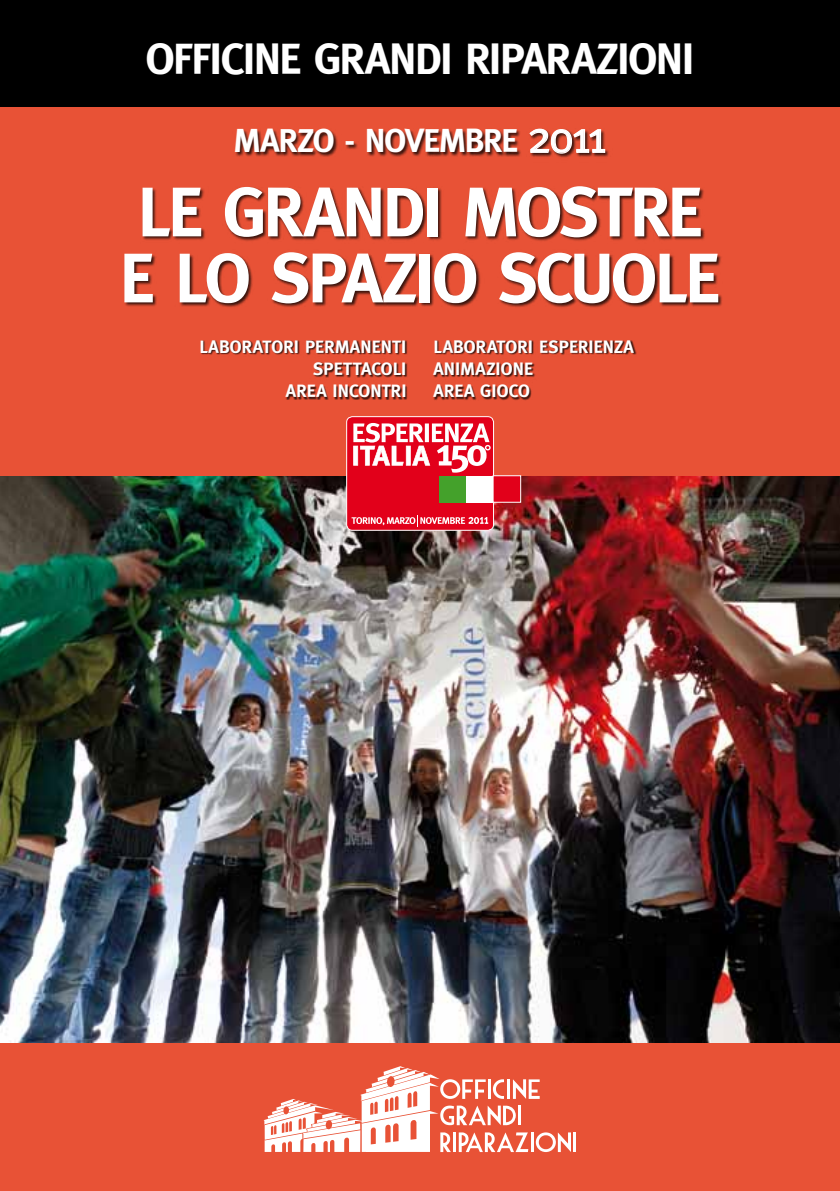
<style>
.page{position:relative;width:840px;height:1191px;background:#fff}
.page>*{position:absolute;margin:0;border:0;box-sizing:border-box;transform-origin:0 0}
.t1{font:700 70px/66px "Meta";letter-spacing:-.04em;color:#fff}
.t2{font:700 44px "Meta";letter-spacing:-.035em;color:#fff}
.t3{font:700 33.2px "Meta";letter-spacing:-.03em;color:#fff}
.t4{font:700 18px/22px "Meta";letter-spacing:.005em;color:#fff;text-align:right}
.s1{font-weight:400;font-size:44.6px}
</style>
<div class="page">
<img style="left:0;top:475px;width:839px;height:568px">
<div style="left:0;top:1043px;width:839px;height:148px;background:#e85236"></div>
<div style="left:0;top:16px;width:839px;height:459px;background:#e85236"></div>
<hr style="left:573px;top:1132px;width:3px;height:20px;background:#fff">
<svg style="left:264px;top:1066px;width:306px;height:86px"></svg>
<div style="left:0;top:0;width:839px;height:106px;background:#000"></div>
<div style="left:346px;top:417px;width:147px;height:113px;background:#e2001a;border-radius:6px"></div>
<div style="left:346px;top:416px;width:147px;height:115px;border:1px solid #fff;border-radius:6px"></div>
<svg style="left:351px;top:515px;width:137px;height:11px"></svg>
<svg style="left:353px;top:423px;width:137px;height:49px"></svg>
<div style="left:439px;top:476px;width:27px;height:26px;background:#44a12b"></div>
<div style="left:466px;top:476px;width:27px;height:26px;background:#fff"></div>
<div style="left:492px;top:475px;width:29px;height:28px;background:#e2001a;border:1px solid #fff"></div>
<div style="left:201px;top:340px;width:206px;height:60px;background:#000;opacity:.75"></div>
<div style="left:433px;top:340px;width:203px;height:60px;background:#000;opacity:.75"></div>
<div style="left:124px;top:43px;width:598px;height:265px;background:#000;opacity:.75"></div>
<svg style="left:528px;top:128px;width:77px;height:26px"></svg>
<h2 class="t2" style="left:146px;top:34px;width:549px">OFFICINE GRANDI RIPARAZIONI</h2>
<h3 class="t3" style="left:234px;top:122px;width:373px">MARZO - NOVEMBRE <span class="s1">2011</span></h3>
<h1 class="t1" style="left:120px;top:179px;width:601px">LE GRANDI MOSTRE<br>E LO SPAZIO SCUOLE</h1>
<p class="t4" style="left:199px;top:336px;width:208px">LABORATORI PERMANENTI<br>SPETTACOLI<br>AREA INCONTRI</p>
<p class="t4" style="left:433px;top:336px;width:202px;text-align:left">LABORATORI ESPERIENZA<br>ANIMAZIONE<br>AREA GIOCO</p>
</div>
